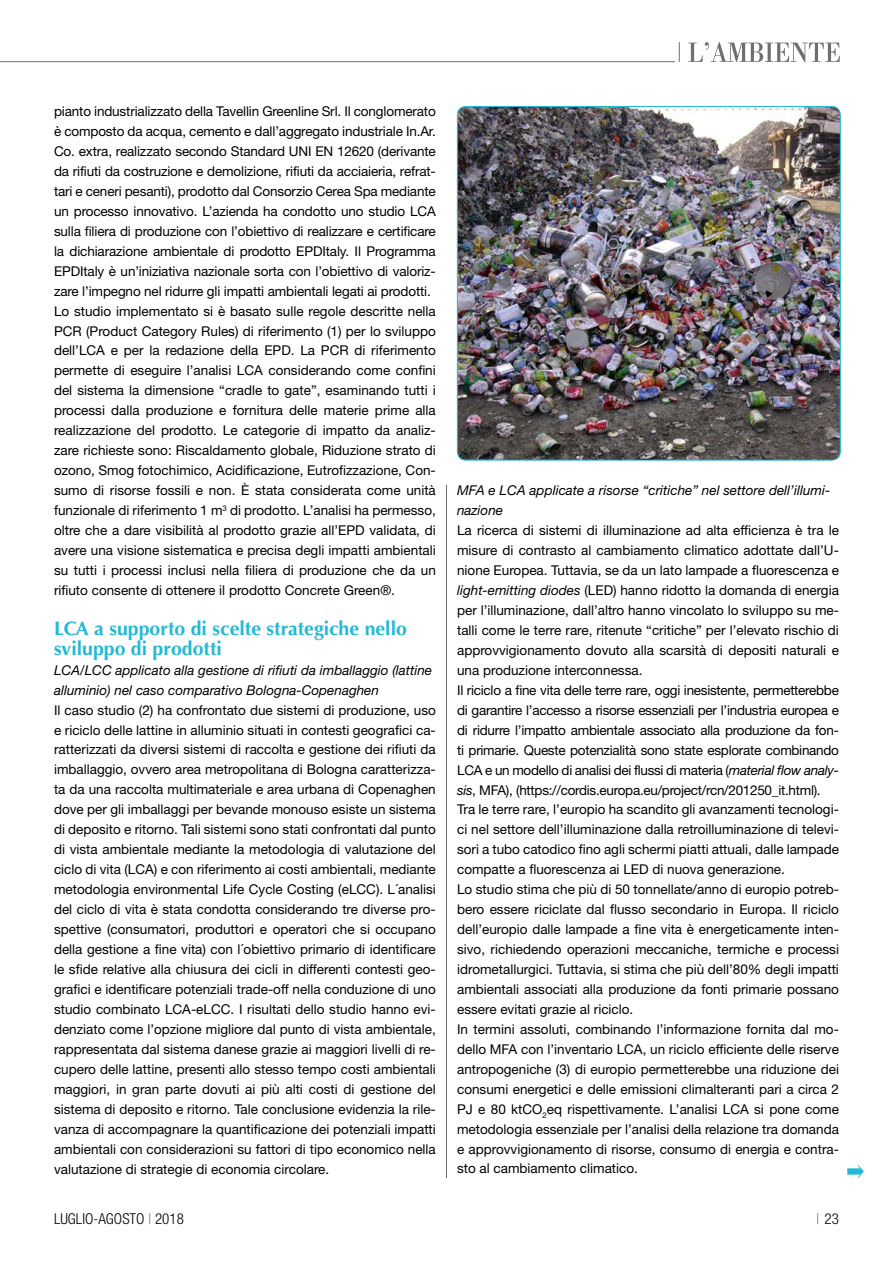
<style>
.page{position:relative;width:893px;height:1263px;background:#fff}
.page>*{position:absolute;margin:0;border:0;box-sizing:border-box;transform-origin:0 0}
.t1{font:700 19.5px/20px "Optima";color:#23b9d6}
.t2{font:300 condensed 15px "Helvetica Neue";color:#000}
.t3{font:13.5px/20px "Helvetica Neue";color:#000}
.t4{font:italic 13.5px/20px "Helvetica Neue";color:#000}
.s1{font-style:italic}
.s2{color:#706f6f}
</style>
<div class="page">
<hr style="left:0;top:61px;width:675px;height:1px;background:#706f6f">
<svg style="left:688px;top:42px;width:152px;height:20px"></svg>
<svg style="left:679px;top:42px;width:1px;height:20px"></svg>
<hr style="left:446px;top:485px;width:1px;height:693px;background:#706f6f">
<img style="left:457px;top:107px;width:383px;height:353px">
<div style="left:457px;top:106px;width:383px;height:354px;border:1px solid #23b9d6;border-radius:9px"></div>
<svg style="left:847px;top:1165px;width:17px;height:13px"></svg>
<p class="t3" style="left:54px;top:101px;width:383px">pianto industrializzato della Tavellin Greenline Srl. Il conglomerato è composto da acqua, cemento e dall’aggregato industriale In.Ar.<br>Co. extra, realizzato secondo Standard UNI EN 12620 (derivante da rifiuti da costruzione e demolizione, rifiuti da acciaieria, refrat&shy;tari e ceneri pesanti), prodotto dal Consorzio Cerea Spa mediante un processo innovativo. L’azienda ha condotto uno studio LCA sulla filiera di produzione con l’obiettivo di realizzare e certificare la dichiarazione ambientale di prodotto EPDItaly. Il Programma EPDItaly è un’iniziativa nazionale sorta con l’obiettivo di valoriz&shy;zare l’impegno nel ridurre gli impatti ambientali legati ai prodotti.<br>Lo studio implementato si è basato sulle regole descritte nella PCR (Product Category Rules) di riferimento (1) per lo sviluppo dell’LCA e per la redazione della EPD. La PCR di riferimento permette di eseguire l’analisi LCA considerando come confini del sistema la dimensione “cradle to gate”, esaminando tutti i processi dalla produzione e fornitura delle materie prime alla realizzazione del prodotto. Le categorie di impatto da analiz&shy;zare richieste sono: Riscaldamento globale, Riduzione strato di ozono, Smog fotochimico, Acidificazione, Eutrofizzazione, Con&shy;sumo di risorse fossili e non. È stata considerata come unità funzionale di riferimento 1 m<sup>3</sup> di prodotto. L’analisi ha permesso, oltre che a dare visibilità al prodotto grazie all’EPD validata, di avere una visione sistematica e precisa degli impatti ambientali su tutti i processi inclusi nella filiera di produzione che da un rifiuto consente di ottenere il prodotto Concrete Green®.</p>
<h1 class="t1" style="left:54px;top:618px;width:354px">LCA a supporto di scelte strategiche nello sviluppo di prodotti</h1>
<p class="t4" style="left:54px;top:660px;width:380px">LCA/LCC applicato alla gestione di rifiuti da imballaggio (lattine alluminio) nel caso comparativo Bologna-Copenaghen</p>
<p class="t3" style="left:54px;top:700px;width:383px;text-align:justify">Il caso studio (2) ha confrontato due sistemi di produzione, uso e riciclo delle lattine in alluminio situati in contesti geografici ca&shy;ratterizzati da diversi sistemi di raccolta e gestione dei rifiuti da imballaggio, ovvero area metropolitana di Bologna caratterizza&shy;ta da una raccolta multimateriale e area urbana di Copenaghen dove per gli imballaggi per bevande monouso esiste un sistema di deposito e ritorno. Tali sistemi sono stati confrontati dal punto di vista ambientale mediante la metodologia di valutazione del ciclo di vita (LCA) e con riferimento ai costi ambientali, mediante metodologia environmental Life Cycle Costing (eLCC). L´analisi del ciclo di vita è stata condotta considerando tre diverse pro&shy;spettive (consumatori, produttori e operatori che si occupano della gestione a fine vita) con l´obiettivo primario di identificare le sfide relative alla chiusura dei cicli in differenti contesti geo&shy;grafici e identificare potenziali trade-off nella conduzione di uno studio combinato LCA-eLCC. I risultati dello studio hanno evi&shy;denziato come l’opzione migliore dal punto di vista ambientale, rappresentata dal sistema danese grazie ai maggiori livelli di re&shy;cupero delle lattine, presenti allo stesso tempo costi ambientali maggiori, in gran parte dovuti ai più alti costi di gestione del sistema di deposito e ritorno. Tale conclusione evidenzia la rile&shy;vanza di accompagnare la quantificazione dei potenziali impatti ambientali con considerazioni su fattori di tipo economico nella valutazione di strategie di economia circolare.</p>
<p class="t4" style="left:457px;top:480px;width:375px">MFA e LCA applicate a risorse “critiche” nel settore dell’illumi&shy;nazione</p>
<p class="t3" style="left:457px;top:520px;width:383px">La ricerca di sistemi di illuminazione ad alta efficienza è tra le misure di contrasto al cambiamento climatico adottate dall’U&shy;nione Europea. Tuttavia, se da un lato lampade a fluorescenza e <span class="s1">light-emitting diodes</span> (LED) hanno ridotto la domanda di energia per l’illuminazione, dall’altro hanno vincolato lo sviluppo su me&shy;talli come le terre rare, ritenute “critiche” per l’elevato rischio di approvvigionamento dovuto alla scarsità di depositi naturali e una produzione interconnessa.<br>Il riciclo a fine vita delle terre rare, oggi inesistente, permetterebbe di garantire l’accesso a risorse essenziali per l’industria europea e di ridurre l’impatto ambientale associato alla produzione da fon&shy;ti primarie. Queste potenzialità sono state esplorate combinando LCA e un modello di analisi dei flussi di materia (<span class="s1">material flow analy&shy;sis</span>, MFA), (https://cordis.europa.eu/project/rcn/201250_it.html).<br>Tra le terre rare, l’europio ha scandito gli avanzamenti tecnologi&shy;ci nel settore dell’illuminazione dalla retroilluminazione di televi&shy;sori a tubo catodico fino agli schermi piatti attuali, dalle lampade compatte a fluorescenza ai LED di nuova generazione.<br>Lo studio stima che più di 50 tonnellate/anno di europio potreb&shy;bero essere riciclate dal flusso secondario in Europa. Il riciclo dell’europio dalle lampade a fine vita è energeticamente inten&shy;sivo, richiedendo operazioni meccaniche, termiche e processi idrometallurgici. Tuttavia, si stima che più dell’80% degli impatti ambientali associati alla produzione da fonti primarie possano essere evitati grazie al riciclo.<br>In termini assoluti, combinando l’informazione fornita dal mo&shy;dello MFA con l’inventario LCA, un riciclo efficiente delle riserve antropogeniche (3) di europio permetterebbe una riduzione dei consumi energetici e delle emissioni climalteranti pari a circa 2<br>PJ e 80 ktCO<sub>2</sub>eq rispettivamente. L’analisi LCA si pone come metodologia essenziale per l’analisi della relazione tra domanda e approvvigionamento di risorse, consumo di energia e contra&shy;sto al cambiamento climatico.</p>
<p class="t2" style="left:54px;top:1210px;width:131px">LUGLIO-AGOSTO <span class="s2">|</span> 2018</p>
<p class="t2" style="left:816px;top:1210px;width:24px"><span class="s2">|</span> 23</p>
</div>
